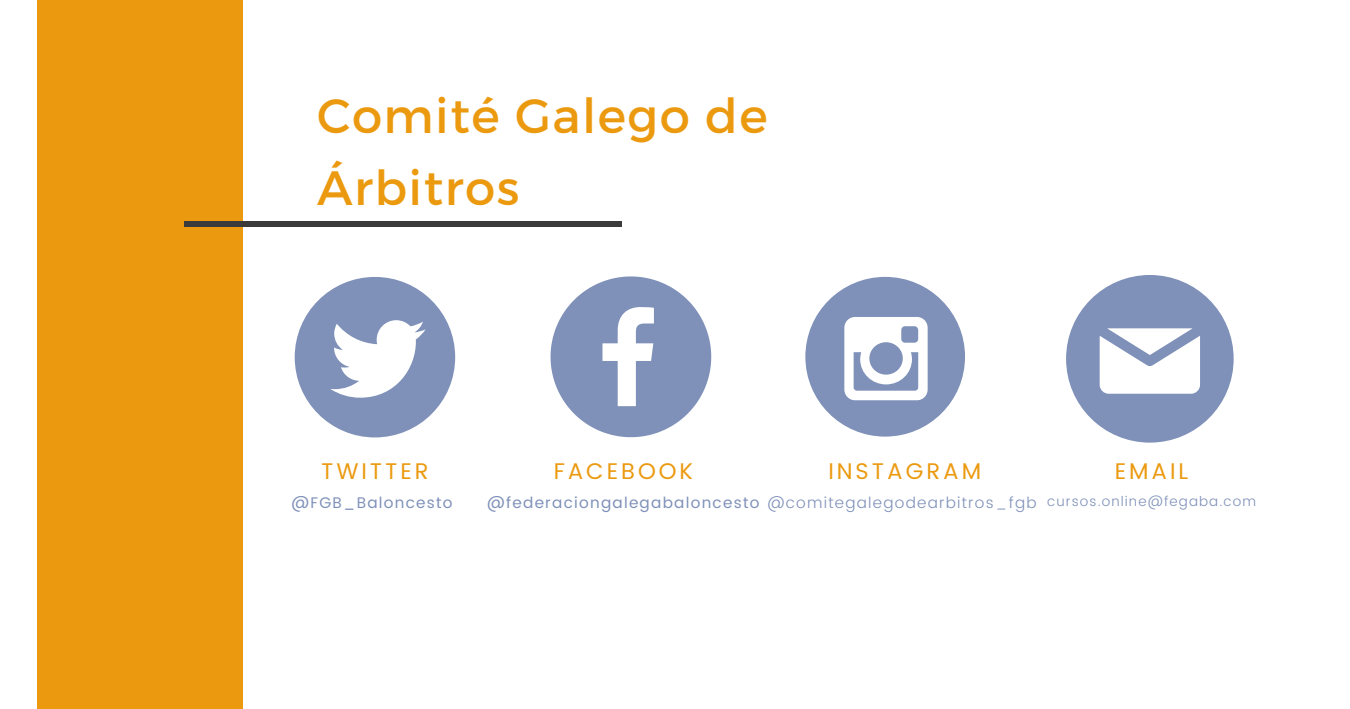
<style>
.page{position:relative;width:1350px;height:709px;background:#fff}
.page>*{position:absolute;margin:0;border:0;box-sizing:border-box;transform-origin:0 0}
.t1{font:48.15px/72.2px "Montserrat";letter-spacing:.03em;color:#eb9a10}
.t2{font:22.65px "Poppins";letter-spacing:.13em;color:#eb9a10}
.t3{font:15.3px "Poppins";letter-spacing:.08em;color:#7f91b9}
.t4{font:300 15.3px "Poppins";letter-spacing:.08em;color:#7f91b9}
.t5{font:300 13.65px "Poppins";letter-spacing:.08em;color:#7f91b9}
</style>
<div class="page">
<div style="left:295px;top:277px;width:160px;height:160px;background:#7f91b9;border-radius:50%"></div>
<svg style="left:330px;top:320px;width:96px;height:78px"></svg>
<svg style="left:551px;top:276px;width:160px;height:161px"></svg>
<div style="left:805px;top:277px;width:160px;height:159px;background:#7f91b9;border-radius:50%"></div>
<svg style="left:844px;top:317px;width:84px;height:83px"></svg>
<div style="left:37px;top:0;width:206px;height:709px;background:#eb9a10"></div>
<div style="left:184px;top:221px;width:438px;height:6px;background:#3b3b3b"></div>
<svg style="left:1066px;top:275px;width:168px;height:167px"></svg>
<p class="t1" style="left:317px;top:77px;width:452px">Comité Galego de<br>Árbitros</p>
<p class="t2" style="left:321px;top:458px;width:109px">TWITTER</p>
<p class="t3" style="left:292px;top:494px;width:163px">@FGB_Baloncesto</p>
<p class="t2" style="left:554px;top:458px;width:141px">FACEBOOK</p>
<p class="t3" style="left:487px;top:494px;width:274px">@federaciongalegabaloncesto</p>
<p class="t2" style="left:828px;top:458px;width:154px">INSTAGRAM</p>
<p class="t4" style="left:767px;top:494px;width:271px">@comitegalegodearbitros_fgb</p>
<p class="t2" style="left:1115px;top:458px;width:75px">EMAIL</p>
<p class="t5" style="left:1047px;top:494px;width:210px">cursos.online@fegaba.com</p>
</div>
